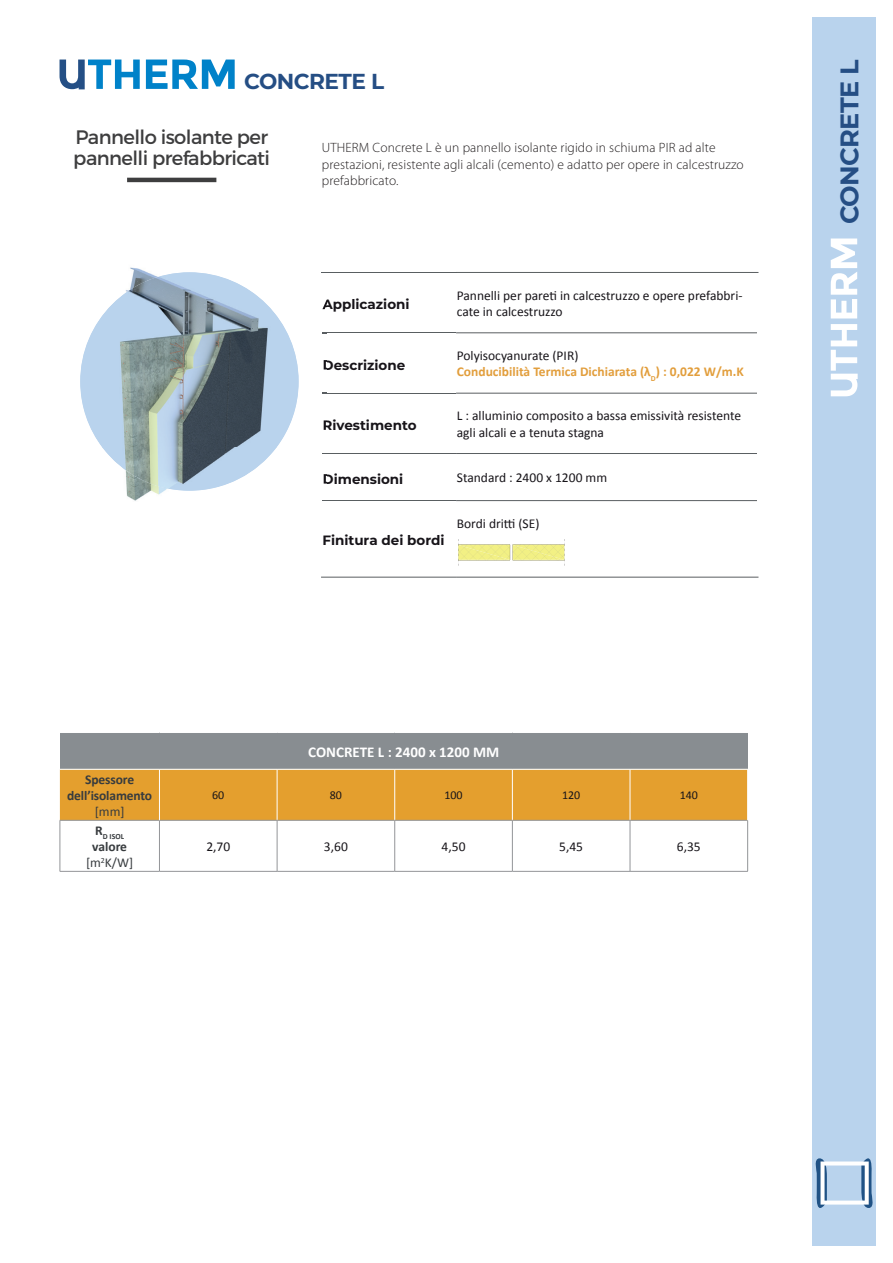
<style>
.page{position:relative;width:893px;height:1263px;background:#fff}
.page>*{position:absolute;margin:0;border:0;box-sizing:border-box;transform-origin:0 0}
.t1{font:700 25.5px "Montserrat";letter-spacing:-.025em;color:#254e84}
.t2{font:700 21.75px "Montserrat";letter-spacing:-.025em;color:#254e84}
.t3{font:19.5px/21px "Montserrat";letter-spacing:-.03em;color:#3e3e3f}
.t4{font:700 15px "Calibri";color:#fff}
.t5{font:13.5px/16.2px "Calibri";color:#171419}
.t6{font:300 13.5px/16.5px "Myriad Pro";letter-spacing:.01em;color:#231f20}
.t7{font:700 13.5px/16.2px "Calibri";color:#e29e3c}
.t8{font:700 13.5px "Montserrat";color:#171419}
.t9{font:700 13.5px/16.2px "Calibri";letter-spacing:-.01em;color:#373b3e;text-align:center}
.t10{font:13.5px "Calibri";color:#373b3e}
.t11{font:12px "Calibri";color:#171419}
.t12{font:700 7.8px "Calibri";color:#373b3e}
.s1{font-weight:400;color:#171419}
.s2{font-weight:400}
</style>
<div class="page">
<div style="left:812px;top:17px;width:64px;height:1229px;background:#b9d3ed"></div>
<svg style="left:831px;top:238px;width:27px;height:158px"></svg>
<hr style="left:321px;top:272px;width:135px;height:1px;background:#595e61">
<hr style="left:456px;top:272px;width:302px;height:1px;background:#595e61">
<hr style="left:323px;top:333px;width:133px;height:1px;background:#595e61">
<hr style="left:456px;top:333px;width:301px;height:1px;background:#595e61">
<hr style="left:323px;top:393px;width:133px;height:1px;background:#595e61">
<hr style="left:456px;top:393px;width:301px;height:1px;background:#595e61">
<hr style="left:323px;top:453px;width:133px;height:1px;background:#595e61">
<hr style="left:456px;top:453px;width:301px;height:1px;background:#595e61">
<hr style="left:323px;top:500px;width:133px;height:1px;background:#595e61">
<hr style="left:456px;top:500px;width:301px;height:1px;background:#595e61">
<hr style="left:321px;top:577px;width:135px;height:1px;background:#595e61">
<hr style="left:456px;top:577px;width:302px;height:1px;background:#595e61">
<hr style="left:127px;top:178px;width:89px;height:4px;background:#3e3e3f">
<svg style="left:60px;top:60px;width:175px;height:29px"></svg>
<img style="left:322px;top:332px;width:5px;height:169px">
<img style="left:126px;top:491px;width:38px;height:10px">
<svg style="left:322px;top:299px;width:5px;height:11px"></svg>
<svg style="left:324px;top:359px;width:3px;height:11px"></svg>
<svg style="left:324px;top:419px;width:3px;height:11px"></svg>
<svg style="left:324px;top:473px;width:3px;height:11px"></svg>
<img style="left:80px;top:272px;width:219px;height:175px">
<img style="left:102px;top:447px;width:175px;height:44px">
<svg style="left:458px;top:539px;width:107px;height:27px"></svg>
<svg style="left:815px;top:1158px;width:58px;height:50px"></svg>
<div style="left:60px;top:732px;width:688px;height:37px;background:#888d91"></div>
<div style="left:60px;top:770px;width:687px;height:50px;background:#e49f2e"></div>
<hr style="left:60px;top:732px;width:99px;height:1px;background:#fff">
<hr style="left:159px;top:732px;width:118px;height:1px;background:#fff">
<hr style="left:277px;top:732px;width:118px;height:1px;background:#fff">
<hr style="left:395px;top:732px;width:117px;height:1px;background:#fff">
<hr style="left:512px;top:732px;width:118px;height:1px;background:#fff">
<hr style="left:630px;top:732px;width:118px;height:1px;background:#fff">
<hr style="left:277px;top:769px;width:1px;height:51px;background:#fff">
<hr style="left:394px;top:769px;width:1px;height:51px;background:#fff">
<hr style="left:512px;top:769px;width:1px;height:51px;background:#fff">
<hr style="left:630px;top:769px;width:1px;height:51px;background:#fff">
<hr style="left:60px;top:820px;width:99px;height:1px;background:#939598">
<hr style="left:60px;top:820px;width:1px;height:51px;background:#939598">
<hr style="left:159px;top:820px;width:118px;height:1px;background:#939598">
<hr style="left:159px;top:820px;width:1px;height:51px;background:#939598">
<hr style="left:277px;top:820px;width:118px;height:1px;background:#939598">
<hr style="left:277px;top:820px;width:1px;height:51px;background:#939598">
<hr style="left:395px;top:820px;width:117px;height:1px;background:#939598">
<hr style="left:394px;top:820px;width:1px;height:51px;background:#939598">
<hr style="left:512px;top:820px;width:118px;height:1px;background:#939598">
<hr style="left:512px;top:820px;width:1px;height:51px;background:#939598">
<hr style="left:630px;top:820px;width:118px;height:1px;background:#939598">
<hr style="left:630px;top:820px;width:1px;height:51px;background:#939598">
<hr style="left:747px;top:820px;width:1px;height:51px;background:#939598">
<hr style="left:60px;top:871px;width:99px;height:1px;background:#939598">
<hr style="left:159px;top:871px;width:118px;height:1px;background:#939598">
<hr style="left:277px;top:871px;width:118px;height:1px;background:#939598">
<hr style="left:395px;top:871px;width:117px;height:1px;background:#939598">
<hr style="left:512px;top:871px;width:118px;height:1px;background:#939598">
<hr style="left:630px;top:871px;width:118px;height:1px;background:#939598">
<hr style="left:159px;top:769px;width:1px;height:51px;background:#fff">
<h2 class="t2" style="left:244px;top:65px;width:142px">CONCRETE L</h2>
<h3 class="t3" style="left:73px;top:126px;width:198px">Pannello isolante per pannelli prefabbricati</h3>
<p class="t6" style="left:322px;top:140px;width:423px">UTHERM Concrete L è un pannello isolante rigido in schiuma PIR ad alte prestazioni, resistente agli alcali (cemento) e adatto per opere in calcestruzzo prefabbricato.</p>
<p class="t8" style="left:323px;top:295px;width:89px">Applicazioni</p>
<p class="t5" style="left:457px;top:286px;width:287px">Pannelli per pareti in calcestruzzo e opere prefabbri&shy;cate in calcestruzzo</p>
<p class="t8" style="left:323px;top:355px;width:84px">Descrizione</p>
<p class="t7" style="left:457px;top:347px;width:288px"><span class="s1">Polyisocyanurate (PIR)<br></span>Conducibilità Termica Dichiarata (λ<sub>D</sub>) : 0,022 W/m.K</p>
<p class="t8" style="left:323px;top:415px;width:96px">Rivestimento</p>
<p class="t5" style="left:457px;top:407px;width:286px">L : alluminio composito a bassa emissività resistente agli alcali e a tenuta stagna</p>
<p class="t8" style="left:323px;top:469px;width:82px">Dimensioni</p>
<p class="t5" style="left:457px;top:469px;width:152px">Standard : 2400 x 1200 mm</p>
<p class="t8" style="left:323px;top:531px;width:123px">Finitura dei bordi</p>
<p class="t5" style="left:457px;top:514px;width:84px">Bordi dritti (SE)</p>
<p class="t4" style="left:308px;top:742px;width:193px">CONCRETE L : 2400 x 1200 MM</p>
<p class="t9" style="left:67px;top:770px;width:86px">Spessore dell’isolamento</p>
<p class="t10" style="left:95px;top:803px;width:31px">[mm]</p>
<p class="t11" style="left:212px;top:788px;width:14px">60</p>
<p class="t11" style="left:330px;top:788px;width:14px">80</p>
<p class="t11" style="left:444px;top:788px;width:20px">100</p>
<p class="t11" style="left:562px;top:788px;width:20px">120</p>
<p class="t11" style="left:680px;top:788px;width:20px">140</p>
<p class="t12" style="left:95px;top:832px;width:30px"><sup>R</sup>D ISOL</p>
<p class="t9" style="left:86px;top:838px;width:49px">valore <span class="s2">[m</span><sup>2</sup><span class="s2">K/W]</span></p>
<p class="t5" style="left:206px;top:838px;width:25px">2,70</p>
<p class="t5" style="left:324px;top:838px;width:25px">3,60</p>
<p class="t5" style="left:442px;top:838px;width:25px">4,50</p>
<p class="t5" style="left:559px;top:838px;width:25px">5,45</p>
<p class="t5" style="left:677px;top:838px;width:25px">6,35</p>
<h1 class="t1" style="left:831px;top:224px;width:166px;rotate:-90deg">CONCRETE L</h1>
</div>
